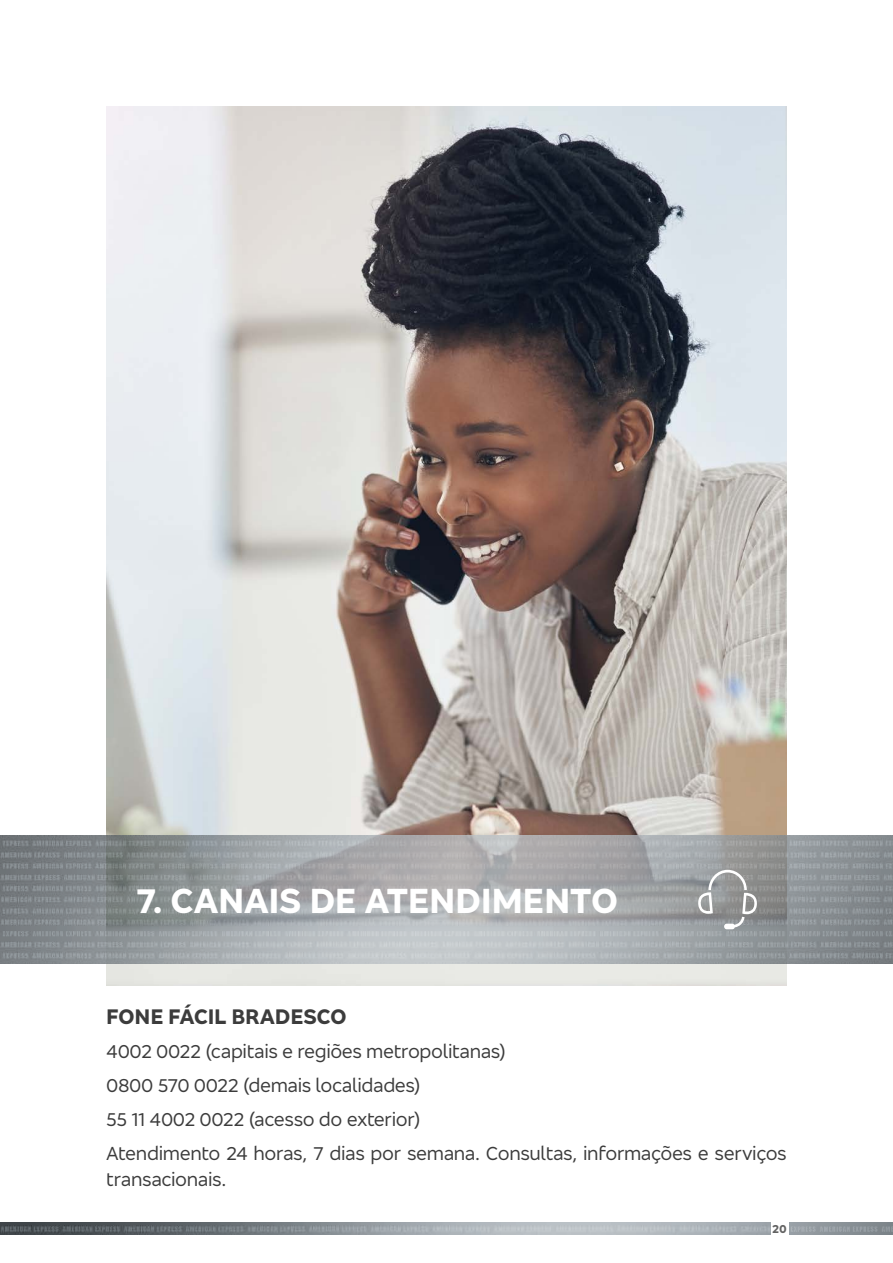
<style>
.page{position:relative;width:893px;height:1263px;background:#fff}
.page>*{position:absolute;margin:0;border:0;box-sizing:border-box;transform-origin:0 0}
.t1{font:700 36px "Bradesco Sans";letter-spacing:-.02em;color:#fff}
.t2{font:700 21.75px "Bradesco Sans";letter-spacing:-.015em;color:#3c3c3c}
.t3{font:19.5px/34px "Bradesco Sans";letter-spacing:-.02em;color:#3c3c3c}
.t4{font:700 12px "Bradesco Sans";color:#636363}
</style>
<div class="page">
<img style="left:0;top:1222px;width:771px;height:13px">
<img style="left:789px;top:1222px;width:104px;height:13px">
<img style="left:106px;top:106px;width:681px;height:879px">
<img style="left:0;top:835px;width:893px;height:128px">
<svg style="left:698px;top:870px;width:59px;height:59px"></svg>
<h1 class="t1" style="left:136px;top:877px;width:484px">7. CANAIS DE ATENDIMENTO</h1>
<p class="t2" style="left:106px;top:1002px;width:242px">FONE FÁCIL BRADESCO</p>
<p class="t3" style="left:106px;top:1034px;width:682px">4002 0022 (capitais e regiões metropolitanas)<br>0800 570 0022 (demais localidades)<br>55 11 4002 0022 (acesso do exterior)<br>Atendimento 24 horas, 7 dias por semana. Consultas, informações e serviços</p>
<p class="t3" style="left:106px;top:1161px;width:121px">transacionais.</p>
<p class="t4" style="left:772px;top:1221px;width:16px">20</p>
</div>
